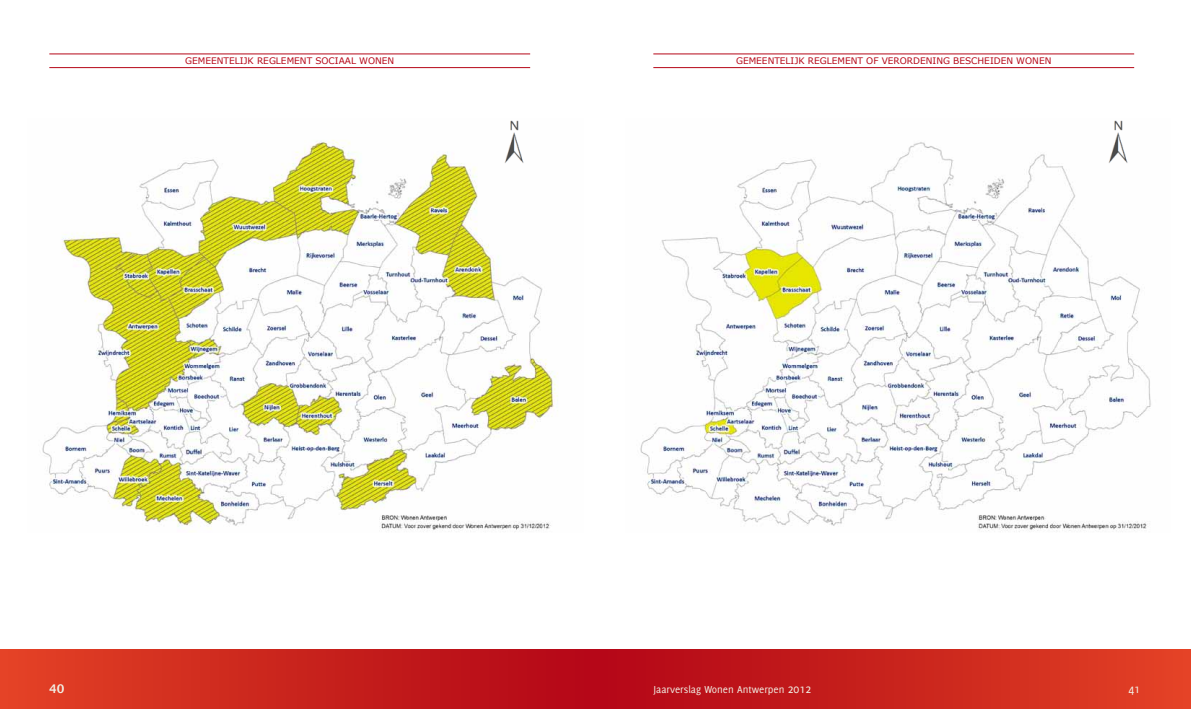
<style>
.page{position:relative;width:1191px;height:709px;background:#fff}
.page>*{position:absolute;margin:0;border:0;box-sizing:border-box;transform-origin:0 0}
.t1{font:13px "Delicious";color:#f1efe4}
.t2{font:600 12px "Lucida Sans";color:#f1efe4}
.t3{font:11px "Delicious";color:#f1efe4}
.t4{font:9px "Verdana";color:#b60718}
.s1{font-size:13px}
</style>
<div class="page">
<div style="left:0;top:649px;width:595px;height:60px;background:linear-gradient(to right,#e24225,#b20516)"></div>
<div style="left:595px;top:649px;width:596px;height:60px;background:linear-gradient(to right,#b20516,#e24225)"></div>
<img style="left:42px;top:140px;width:516px;height:391px">
<hr style="left:49px;top:67px;width:481px;height:1px;background:#b60718">
<hr style="left:49px;top:54px;width:481px;height:1px;background:#b60718">
<img style="left:484px;top:120px;width:55px;height:61px">
<img style="left:640px;top:142px;width:511px;height:390px">
<hr style="left:653px;top:67px;width:481px;height:1px;background:#b60718">
<hr style="left:653px;top:54px;width:481px;height:1px;background:#b60718">
<img style="left:1088px;top:120px;width:55px;height:61px">
<p class="t4" style="left:185px;top:54px;width:7px">GEMEENTELI</p>
<p class="t4" style="left:243px;top:54px;width:21px">JK REGLEMENT</p>
<p class="t4" style="left:315px;top:54px;width:7px">SOCIAAL</p>
<p class="t4" style="left:359px;top:54px;width:8px">WONEN</p>
<p class="t4" style="left:736px;top:54px;width:14px">GEMEENTELI</p>
<p class="t4" style="left:794px;top:54px;width:21px">JK REGLEMENT</p>
<p class="t4" style="left:866px;top:54px;width:23px">OF VERORDENING</p>
<p class="t4" style="left:953px;top:54px;width:7px">BESCHEIDEN</p>
<p class="t4" style="left:1016px;top:54px;width:8px">WONEN</p>
<h2 class="t2" style="left:49px;top:681px;width:17px">40</h2>
<p class="t3" style="left:653px;top:682px;width:159px">Jaarverslag Wonen Antwerpen <span class="s1">2012</span></p>
<h1 class="t1" style="left:1128px;top:681px;width:13px">41</h1>
</div>
